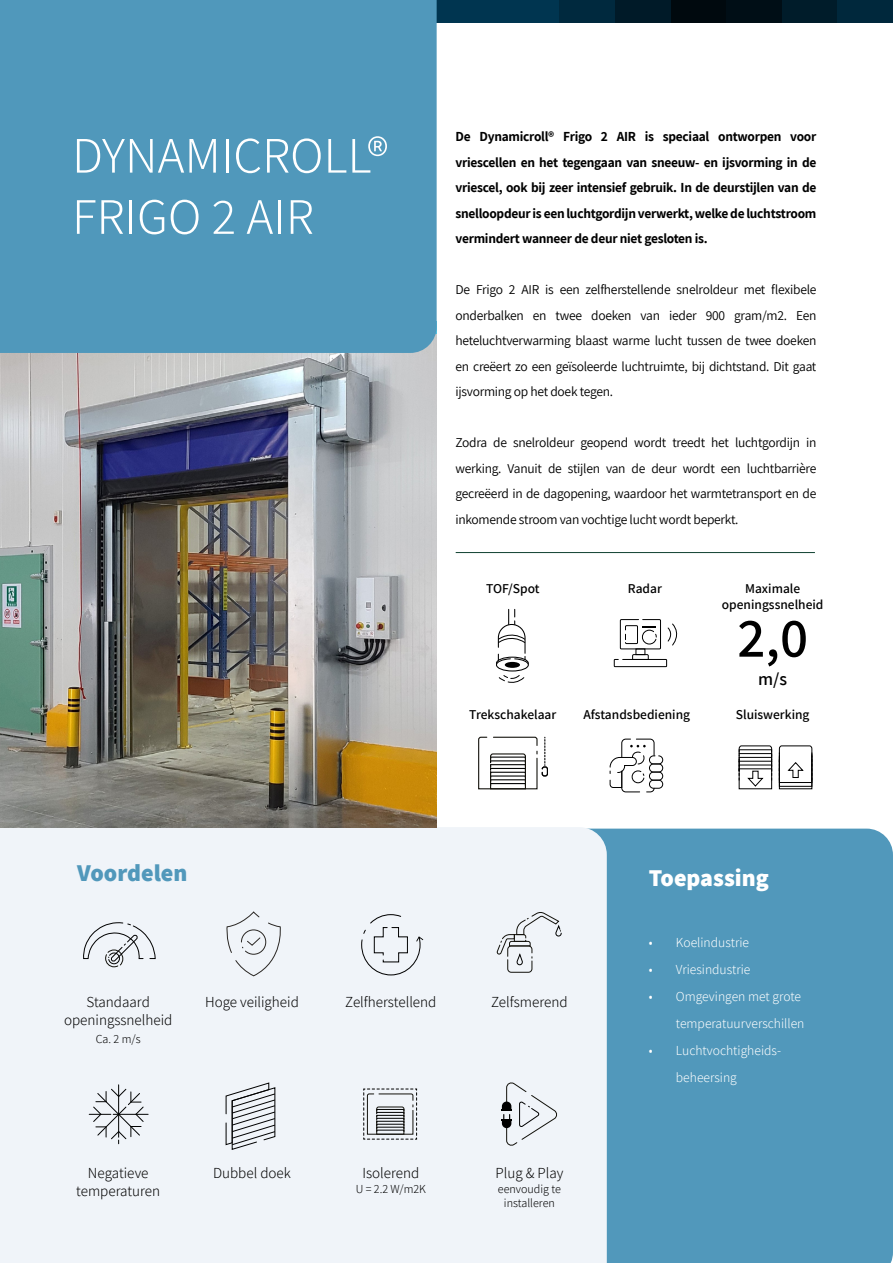
<style>
.page{position:relative;width:893px;height:1263px;background:#fff}
.page>*{position:absolute;margin:0;border:0;box-sizing:border-box;transform-origin:0 0}
.t1{font:600 55.5px "Assistant";color:#000}
.t2{font:300 51px "Assistant";color:#fff}
.t3{font:800 24px "Assistant";color:#fff}
.t4{font:800 24px "Assistant";color:#5198bb}
.t5{font:600 18px "Assistant";color:#000}
.t6{font:300 15px/18px "Assistant";color:#000;text-align:center}
.t7{font:13.5px/25.5px "Assistant";letter-spacing:-.02em;color:#000;text-align:justify}
.t8{font:700 13.5px/25.5px "Assistant";letter-spacing:-.02em;color:#000;text-align:justify}
.t9{font:300 13.5px/27px "Assistant";color:#fff;text-align:right}
.t10{font:600 13.5px/16.2px "Assistant";color:#000;text-align:center}
.t11{font:300 12px "Assistant";color:#000}
</style>
<div class="page">
<svg style="left:437px;top:0;width:455px;height:23px;background:#002132"></svg>
<div style="left:607px;top:829px;width:286px;height:434px;background:#5198bb"></div>
<div style="left:0;top:827px;width:607px;height:436px;background:#f0f4f9"></div>
<img style="left:0;top:353px;width:437px;height:474px">
<div style="left:0;top:0;width:437px;height:353px;background:#5098bb"></div>
<svg style="left:363px;top:1088px;width:54px;height:52px"></svg>
<svg style="left:225px;top:1082px;width:51px;height:69px"></svg>
<hr style="left:118px;top:1085px;width:1px;height:52px;background:#010202">
<hr style="left:113px;top:1114px;width:35px;height:1px;background:#010202">
<svg style="left:89px;top:1088px;width:55px;height:56px"></svg>
<hr style="left:456px;top:552px;width:359px;height:1px;background:#104231">
<svg style="left:83px;top:922px;width:73px;height:45px"></svg>
<svg style="left:227px;top:912px;width:55px;height:65px"></svg>
<svg style="left:361px;top:909px;width:62px;height:67px"></svg>
<svg style="left:496px;top:911px;width:66px;height:62px"></svg>
<svg style="left:501px;top:1081px;width:58px;height:67px"></svg>
<svg style="left:892px;top:0;width:1px;height:23px"></svg>
<div style="left:620px;top:619px;width:41px;height:30px;border:1px solid #000"></div>
<div style="left:635px;top:648px;width:10px;height:7px;border:1px solid #000"></div>
<svg style="left:632px;top:654px;width:17px;height:5px"></svg>
<div style="left:614px;top:659px;width:53px;height:8px;border:1px solid #000"></div>
<div style="left:625px;top:625px;width:13px;height:19px;border:1px solid #000"></div>
<svg style="left:641px;top:626px;width:16px;height:19px"></svg>
<svg style="left:667px;top:623px;width:11px;height:23px"></svg>
<div style="left:542px;top:766px;width:6px;height:10px;background:#fff;border:1px solid #000;border-radius:2px"></div>
<svg style="left:478px;top:736px;width:60px;height:54px"></svg>
<svg style="left:544px;top:737px;width:1px;height:29px"></svg>
<div style="left:542px;top:766px;width:6px;height:10px;border:1px solid #000;border-radius:2px"></div>
<div style="left:649px;top:755px;width:14px;height:9px;border:1px solid #000;border-radius:4px"></div>
<div style="left:649px;top:763px;width:14px;height:9px;border:1px solid #000;border-radius:4px"></div>
<div style="left:649px;top:772px;width:14px;height:8px;border:1px solid #000;border-radius:4px"></div>
<div style="left:649px;top:780px;width:14px;height:9px;border:1px solid #000;border-radius:4px"></div>
<svg style="left:609px;top:738px;width:46px;height:55px"></svg>
<svg style="left:738px;top:745px;width:34px;height:44px"></svg>
<svg style="left:779px;top:745px;width:34px;height:44px"></svg>
<svg style="left:496px;top:609px;width:33px;height:74px"></svg>
<p class="t2" style="left:72px;top:121px;width:317px">DYNAMICROLL®</p>
<p class="t2" style="left:72px;top:182px;width:243px">FRIGO 2 AIR</p>
<p class="t8" style="left:455px;top:124px;width:362px">De Dynamicroll® Frigo 2 AIR is speciaal ontworpen voor vriescellen en het tegengaan van sneeuw- en ijsvorming in de vriescel, ook bij zeer intensief gebruik. In de deurstijlen van de snelloopdeur is een luchtgordijn verwerkt, welke de luchtstroom vermindert wanneer de deur niet gesloten is.</p>
<p class="t7" style="left:455px;top:276px;width:362px">De Frigo 2 AIR is een zelfherstellende snelroldeur met flexibele onderbalken en twee doeken van ieder 900 gram/m2. Een heteluchtverwarming blaast warme lucht tussen de twee doeken en creëert zo een geïsoleerde luchtruimte, bij dichtstand. Dit gaat ijsvorming op het doek tegen.</p>
<p class="t7" style="left:455px;top:429px;width:362px">Zodra de snelroldeur geopend wordt treedt het luchtgordijn in werking. Vanuit de stijlen van de deur wordt een luchtbarrière gecreëerd in de dagopening, waardoor het warmtetransport en de inkomende stroom van vochtige lucht wordt beperkt.</p>
<p class="t10" style="left:486px;top:580px;width:55px">TOF/Spot</p>
<p class="t10" style="left:628px;top:580px;width:36px">Radar</p>
<p class="t10" style="left:722px;top:580px;width:103px">Maximale openingssnelheid</p>
<p class="t1" style="left:737px;top:600px;width:72px">2,0</p>
<p class="t5" style="left:758px;top:667px;width:30px">m/s</p>
<p class="t10" style="left:469px;top:706px;width:89px">Trekschakelaar</p>
<p class="t10" style="left:583px;top:706px;width:108px">Afstandsbediening</p>
<p class="t10" style="left:736px;top:706px;width:75px">Sluiswerking</p>
<p class="t4" style="left:77px;top:857px;width:112px">Voordelen</p>
<p class="t3" style="left:649px;top:861px;width:121px">Toepassing</p>
<p class="t6" style="left:64px;top:992px;width:110px">Standaard openingssnelheid</p>
<p class="t11" style="left:96px;top:1031px;width:46px">Ca. 2 m/s</p>
<p class="t6" style="left:205px;top:992px;width:95px">Hoge veiligheid</p>
<p class="t6" style="left:345px;top:992px;width:93px">Zelfherstellend</p>
<p class="t6" style="left:76px;top:1164px;width:85px">Negatieve temperaturen</p>
<p class="t6" style="left:213px;top:1164px;width:79px">Dubbel doek</p>
<p class="t6" style="left:362px;top:1164px;width:58px">Isolerend</p>
<p class="t11" style="left:356px;top:1180px;width:72px">U = 2.2 W/m2K</p>
<p class="t6" style="left:491px;top:992px;width:78px">Zelfsmerend</p>
<p class="t6" style="left:495px;top:1164px;width:69px">Plug &amp; Play</p>
<p class="t11" style="left:498px;top:1180px;width:65px">eenvoudig te</p>
<p class="t11" style="left:504px;top:1195px;width:52px">installeren</p>
<p class="t9" style="left:649px;top:928px;width:102px">• Koelindustrie</p>
<p class="t9" style="left:649px;top:955px;width:103px">• Vriesindustrie</p>
<p class="t9" style="left:649px;top:982px;width:157px">• Omgevingen met grote temperatuurverschillen</p>
<p class="t9" style="left:676px;top:1036px;width:107px;text-align:left;text-indent:-27px">• Luchtvochtigheids&shy;beheersing</p>
</div>
